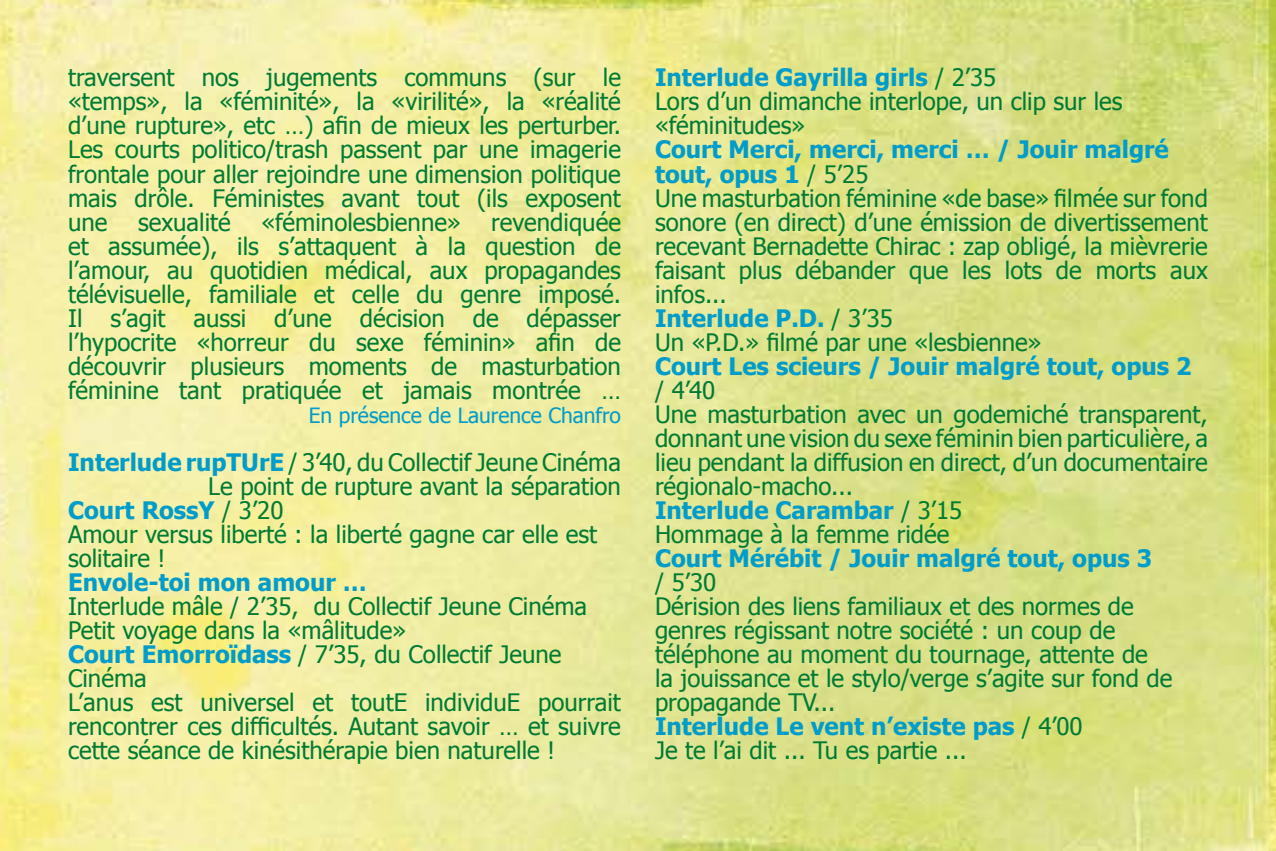
<style>
.page{position:relative;width:1276px;height:851px;background:#fff}
.page>*{position:absolute;margin:0;border:0;box-sizing:border-box;transform-origin:0 0}
.t1{font:24px/24px "Tahoma";color:#007b34}
.t2{font:700 24px "Tahoma";color:#009cca}
.t3{font:21px "Tahoma";color:#009cca}
.s1{font-weight:700;color:#009cca}
.s2{font-weight:400;color:#007b34}
</style>
<div class="page">
<img style="left:0;top:0;width:1276px;height:850px">
<p class="t1" style="left:68px;top:64px;width:554px;text-align:justify">traversent nos jugements communs (sur le «temps», la «féminité», la «virilité», la «réalité d’une rupture», etc …) afin de mieux les perturber.<br>Les courts politico/trash passent par une imagerie frontale pour aller rejoindre une dimension politique mais drôle. Féministes avant tout (ils exposent une</p>
<p class="t1" style="left:68px;top:208px;width:554px;text-align:justify;text-indent:423px">revendiquée et assumée), ils s’attaquent à la question de l’amour, au quotidien médical, aux propagandes télévisuelle, familiale et celle du genre imposé.<br>Il s’agit aussi d’une décision de dépasser l’hypocrite «horreur du sexe féminin» afin de découvrir plusieurs moments de masturbation féminine tant pratiquée et jamais montrée …</p>
<p class="t3" style="left:309px;top:401px;width:314px">En présence de Laurence Chanfro</p>
<p class="t1" style="left:68px;top:448px;width:554px"><span class="s1">Interlude rupTUrE</span> / 3’40, du Collectif Jeune Cinéma</p>
<p class="t1" style="left:208px;top:472px;width:414px">Le point de rupture avant la séparation</p>
<p class="t2" style="left:68px;top:493px;width:217px">Court RossY <span class="s2">/ 3’20</span></p>
<p class="t1" style="left:68px;top:520px;width:531px">Amour versus liberté : la liberté gagne car elle est</p>
<p class="t1" style="left:68px;top:544px;width:99px">solitaire !</p>
<p class="t2" style="left:68px;top:565px;width:300px">Envole-toi mon amour …</p>
<p class="t1" style="left:68px;top:592px;width:554px">Interlude mâle / 2’35, du Collectif Jeune Cinéma Petit voyage dans la «mâlitude»<br><span class="s1">Court Emorroïdass</span> / 7’35, du Collectif Jeune Cinéma<br>L’anus est universel et toutE individuE pourrait rencontrer ces difficultés. Autant savoir … et suivre cette séance de kinésithérapie bien naturelle !</p>
<p class="t1" style="left:138px;top:208px;width:94px">sexualité</p>
<p class="t1" style="left:261px;top:208px;width:201px">«féminolesbienne»</p>
<p class="t1" style="left:655px;top:64px;width:469px"><span class="s1">Interlude Gayrilla girls</span> / 2’35<br>Lors d’un dimanche interlope, un clip sur les «féminitudes»</p>
<p class="t1" style="left:655px;top:136px;width:554px"><span class="s1">Court Merci, merci, merci … / Jouir malgré tout, opus 1</span> / 5’25<br>Une masturbation féminine «de base» filmée sur fond sonore (en direct) d’une émission de divertissement recevant Bernadette Chirac : zap obligé, la mièvrerie faisant plus débander que les lots de morts aux infos...<br><span class="s1">Interlude P.D.</span> / 3’35<br>Un «P.D.» filmé par une «lesbienne»</p>
<p class="t2" style="left:655px;top:349px;width:538px">Court Les scieurs / Jouir malgré tout, opus 2</p>
<p class="t1" style="left:655px;top:376px;width:554px">/ 4’40<br>Une masturbation avec un godemiché transparent, donnant une vision du sexe féminin bien particulière, a lieu pendant la diffusion en direct, d’un documentaire régionalo-macho...<br><span class="s1">Interlude Carambar</span> / 3’15<br>Hommage à la femme ridée</p>
<p class="t2" style="left:655px;top:541px;width:499px">Court Mérébit / Jouir malgré tout, opus 3</p>
<p class="t1" style="left:655px;top:568px;width:519px">/ 5’30<br>Dérision des liens familiaux et des normes de genres régissant notre société : un coup de téléphone au moment du tournage, attente de<br>la jouissance et le stylo/verge s’agite sur fond de propagande TV...<br><span class="s1">Interlude Le vent n’existe pas</span> / 4’00<br>Je te l’ai dit ... Tu es partie ...</p>
</div>
